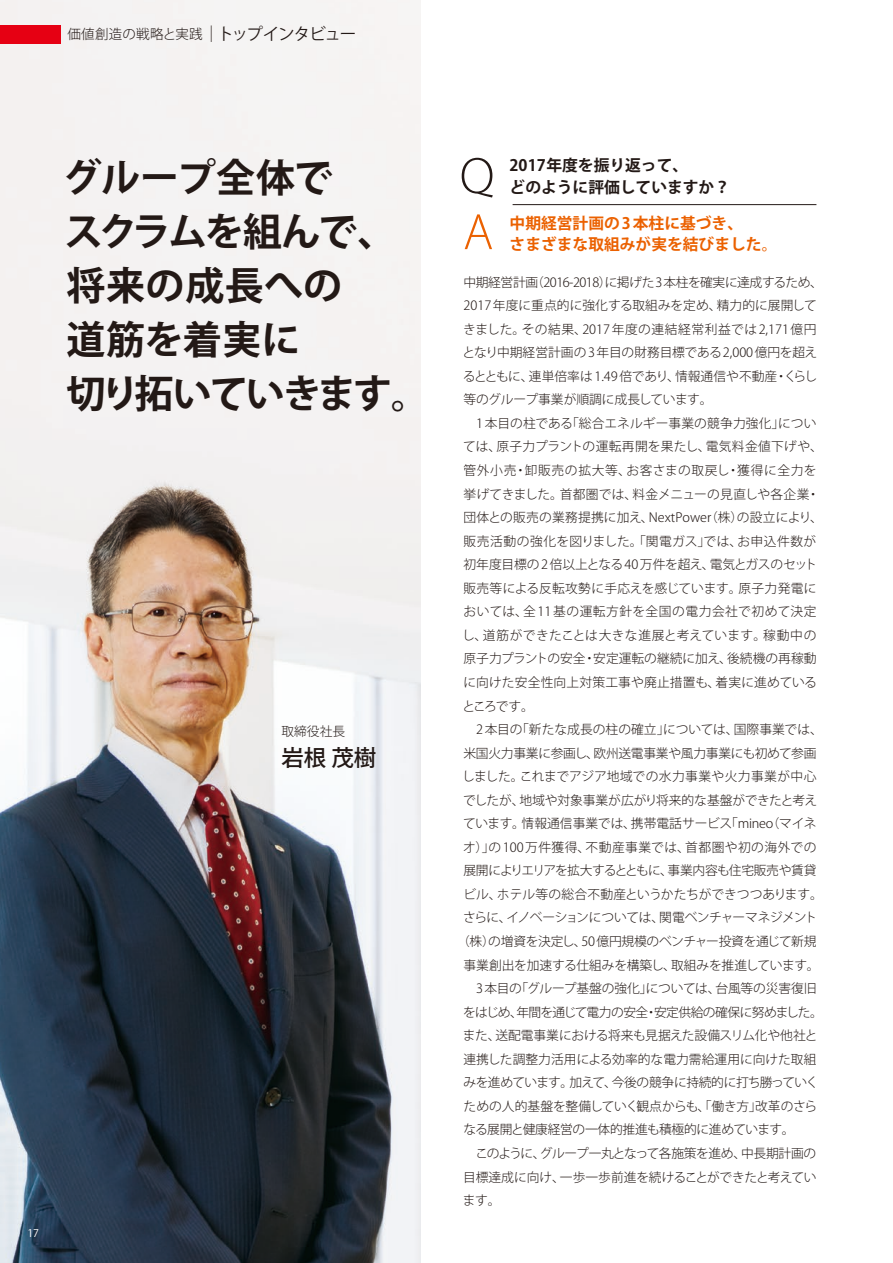
<style>
.page{position:relative;width:893px;height:1263px;background:#fff}
.page>*{position:absolute;margin:0;border:0;box-sizing:border-box;transform-origin:0 0}
.t1{font:300 51.45px "Myriad Pro";color:#231916}
.t2{font:300 51.45px "Myriad Pro";color:#eb6101}
.t3{font:700 39px/54px "Koz Go Pro";letter-spacing:-.02em;color:#231916}
.t4{font:500 22.5px "Koz Go Pro";color:#231916}
.t5{font:700 15.75px/21.8px "Koz Go Pro";color:#eb6101}
.t6{font:700 15.75px/21.8px "Koz Go Pro";color:#231916}
.t7{font:300 13.5px "Koz Go Pro";letter-spacing:.02em;color:#231916}
.t8{font:300 12.75px "Koz Go Pro";letter-spacing:-.01em;color:#231916}
.t9{font:300 12.75px "Koz Go Pro";letter-spacing:-.04em;color:#231916}
.t10{font:300 12.75px "Koz Go Pro";letter-spacing:.045em;color:#231916}
.t11{font:300 12.75px "Koz Go Pro";letter-spacing:.025em;color:#231916}
.t12{font:300 12.75px "Koz Go Pro";letter-spacing:.015em;color:#231916}
.t13{font:300 12.75px "Koz Go Pro";letter-spacing:-.03em;color:#231916}
.t14{font:300 12.75px "Koz Go Pro";letter-spacing:.035em;color:#231916}
.t15{font:300 12.75px "Koz Go Pro";letter-spacing:-.045em;color:#231916}
.t16{font:300 12.75px "Koz Go Pro";letter-spacing:.01em;color:#231916}
.t17{font:300 12.75px "Koz Go Pro";letter-spacing:-.035em;color:#231916}
.t18{font:300 12.75px "Koz Go Pro";letter-spacing:.05em;color:#231916}
.t19{font:300 12.75px "Koz Go Pro";letter-spacing:.04em;color:#231916}
.t20{font:300 12.75px "Koz Go Pro";letter-spacing:.03em;color:#231916}
.t21{font:10.5px "Koz Go Pro";color:#fff}
.s1{font-size:16.5px}
.s2{font-weight:400;font-size:16.5px}
</style>
<div class="page">
<img style="left:0;top:0;width:421px;height:1263px">
<hr style="left:513px;top:204px;width:303px;height:1px;background:#231916">
<div style="left:0;top:25px;width:60px;height:19px;background:#e60013"></div>
<p class="t7" style="left:67px;top:25px;width:290px">価値創造の戦略と実践<span class="s1">｜</span><span class="s2">トップインタビュー</span></p>
<h2 class="t3" style="left:63px;top:153px;width:368px">グループ全体で<br>スクラムを組んで、将来の成長への<br>道筋を着実に<br>切り拓いていきます。</h2>
<p class="t8" style="left:281px;top:723px;width:65px">取締役社長</p>
<h3 class="t4" style="left:281px;top:743px;width:97px">岩根 茂樹</h3>
<p class="t21" style="left:27px;top:1226px;width:13px">17</p>
<p class="t6" style="left:510px;top:155px;width:222px">2017年度を振り返って、<br>どのように評価していますか？</p>
<p class="t5" style="left:510px;top:213px;width:269px">中期経営計画の 3 本柱に基づき、<br>さまざまな取組みが実を結びました。</p>
<h1 class="t1" style="left:460px;top:148px;width:36px">Q</h1>
<h1 class="t2" style="left:463px;top:204px;width:32px">A</h1>
<p class="t13" style="left:463px;top:274px;width:361px">中期経営計画（2016-2018）に掲げた3本柱を確実に達成するため、</p>
<p class="t8" style="left:463px;top:297px;width:355px">2017 年度に重点的に強化する取組みを定め、精力的に展開して</p>
<p class="t10" style="left:463px;top:321px;width:355px">きました。その結果、2017年度の連結経常利益では2,171億円</p>
<p class="t8" style="left:462px;top:344px;width:356px">となり中期経営計画の 3 年目の財務目標である2,000 億円を超え</p>
<p class="t8" style="left:463px;top:368px;width:356px">るとともに、連単倍率は 1.49 倍であり、情報通信や不動産・くらし</p>
<p class="t8" style="left:463px;top:391px;width:251px">等のグループ事業が順調に成長しています。</p>
<p class="t16" style="left:463px;top:415px;width:354px">　1 本目の柱である「総合エネルギー事業の競争力強化」につい</p>
<p class="t11" style="left:463px;top:438px;width:361px">ては、原子力プラントの運転再開を果たし、電気料金値下げや、</p>
<p class="t18" style="left:463px;top:462px;width:355px">管外小売・卸販売の拡大等、お客さまの取戻し・獲得に全力を</p>
<p class="t8" style="left:463px;top:485px;width:358px">挙げてきました。首都圏では、料金メニューの見直しや各企業・</p>
<p class="t8" style="left:463px;top:509px;width:361px">団体との販売の業務提携に加え、NextPower（株）の設立により、</p>
<p class="t10" style="left:463px;top:533px;width:354px">販売活動の強化を図りました。「関電ガス」では、お申込件数が</p>
<p class="t8" style="left:463px;top:556px;width:355px">初年度目標の 2 倍以上となる40 万件を超え、電気とガスのセット</p>
<p class="t11" style="left:463px;top:580px;width:355px">販売等による反転攻勢に手応えを感じています。原子力発電に</p>
<p class="t19" style="left:463px;top:603px;width:354px">おいては、全11基の運転方針を全国の電力会社で初めて決定</p>
<p class="t12" style="left:462px;top:627px;width:356px">し、道筋ができたことは大きな進展と考えています。稼動中の</p>
<p class="t8" style="left:463px;top:650px;width:354px">原子力プラントの安全・安定運転の継続に加え、後続機の再稼動</p>
<p class="t12" style="left:463px;top:674px;width:355px">に向けた安全性向上対策工事や廃止措置も、着実に進めている</p>
<p class="t8" style="left:462px;top:697px;width:73px">ところです。</p>
<p class="t8" style="left:463px;top:721px;width:361px">　2 本目の「新たな成長の柱の確立」については、国際事業では、</p>
<p class="t8" style="left:463px;top:745px;width:354px">米国火力事業に参画し、欧州送電事業や風力事業にも初めて参画</p>
<p class="t20" style="left:462px;top:768px;width:356px">しました。これまでアジア地域での水力事業や火力事業が中心</p>
<p class="t8" style="left:463px;top:792px;width:356px">でしたが、地域や対象事業が広がり将来的な基盤ができたと考え</p>
<p class="t8" style="left:463px;top:815px;width:355px">ています。情報通信事業では、携帯電話サービス「mineo（マイネ</p>
<p class="t14" style="left:463px;top:839px;width:355px">オ）」の100万件獲得、不動産事業では、首都圏や初の海外での</p>
<p class="t9" style="left:463px;top:862px;width:354px">展開によりエリアを拡大するとともに、事業内容も住宅販売や賃貸</p>
<p class="t8" style="left:463px;top:886px;width:361px">ビル、ホテル等の総合不動産というかたちができつつあります。</p>
<p class="t9" style="left:463px;top:909px;width:356px">さらに、イノベーションについては、関電ベンチャーマネジメント</p>
<p class="t8" style="left:457px;top:933px;width:361px">（株）の増資を決定し、50億円規模のベンチャー投資を通じて新規</p>
<p class="t8" style="left:463px;top:956px;width:358px">事業創出を加速する仕組みを構築し、取組みを推進しています。</p>
<p class="t8" style="left:476px;top:980px;width:342px">3本目の「グループ基盤の強化」については、台風等の災害復旧</p>
<p class="t9" style="left:463px;top:1004px;width:361px">をはじめ、年間を通じて電力の安全・安定供給の確保に努めました。</p>
<p class="t8" style="left:463px;top:1027px;width:356px">また、送配電事業における将来も見据えた設備スリム化や他社と</p>
<p class="t8" style="left:463px;top:1051px;width:354px">連携した調整力活用による効率的な電力需給運用に向けた取組</p>
<p class="t15" style="left:463px;top:1074px;width:357px">みを進めています。加えて、今後の競争に持続的に打ち勝っていく</p>
<p class="t8" style="left:463px;top:1098px;width:355px">ための人的基盤を整備していく観点からも、「働き方」改革のさら</p>
<p class="t8" style="left:463px;top:1121px;width:333px">なる展開と健康経営の一体的推進も積極的に進めています。</p>
<p class="t17" style="left:475px;top:1145px;width:342px">このように、グループ一丸となって各施策を進め、中長期計画の</p>
<p class="t8" style="left:463px;top:1168px;width:355px">目標達成に向け、一歩一歩前進を続けることができたと考えてい</p>
<p class="t8" style="left:463px;top:1192px;width:39px">ます。</p>
</div>
